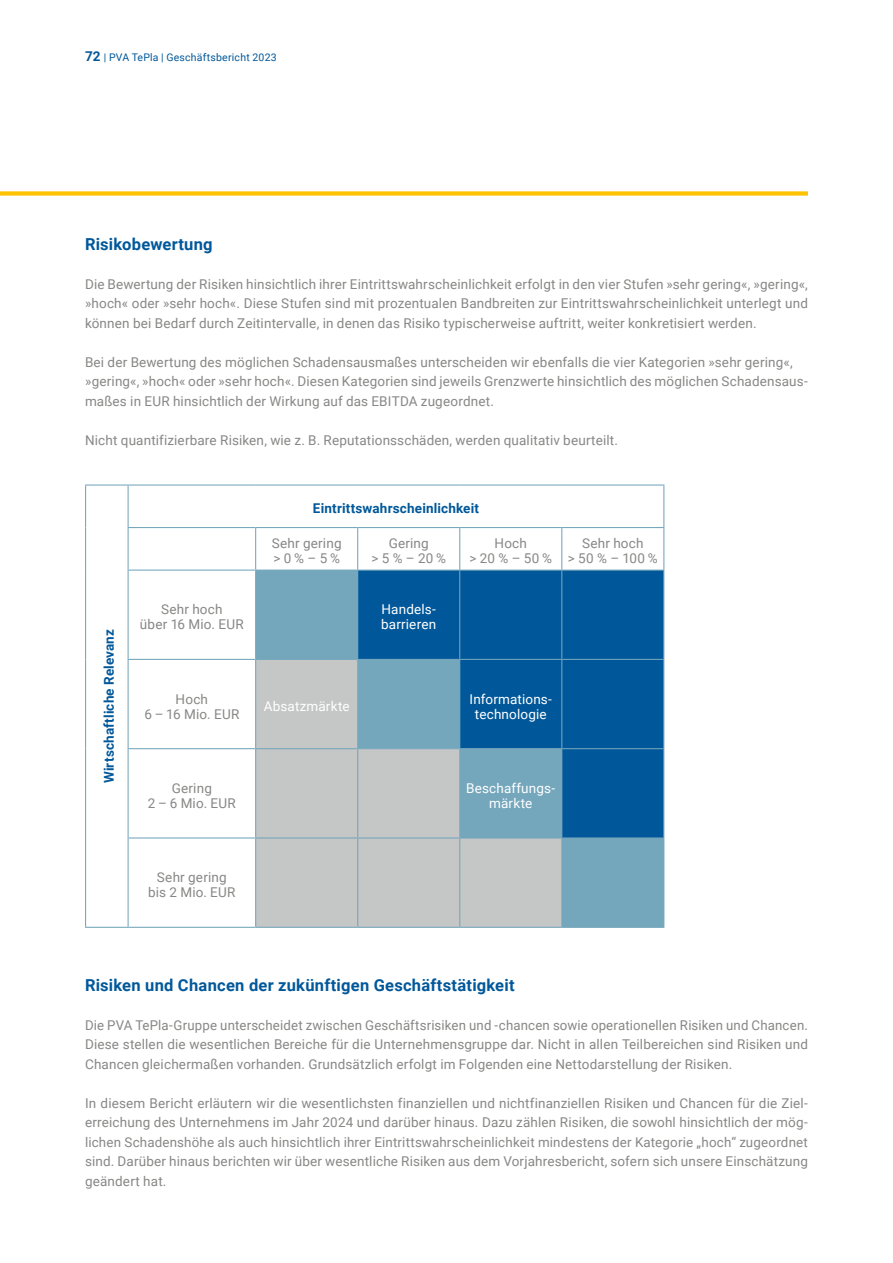
<style>
.page{position:relative;width:893px;height:1263px;background:#fff}
.page>*{position:absolute;margin:0;border:0;box-sizing:border-box;transform-origin:0 0}
.t1{font:700 16.5px "Roboto";letter-spacing:.015em;color:#00589a}
.t2{font:13.5px/19.5px "Roboto";letter-spacing:.01em;color:#878786;text-align:center}
.t3{font:13.5px/15px "Roboto";letter-spacing:.01em;color:#fff;text-align:center}
.t4{font:700 13.5px "Roboto";letter-spacing:.015em;color:#00589a}
.t5{font:10.5px "Roboto";letter-spacing:.02em;color:#00589a}
.s1{font-weight:700;font-size:13.5px}
</style>
<div class="page">
<div style="left:0;top:191px;width:808px;height:5px;background:#fdc300"></div>
<svg style="left:256px;top:528px;width:407px;height:41px"></svg>
<div style="left:256px;top:571px;width:407px;height:356px;background:#74a6bc"></div>
<div style="left:358px;top:571px;width:305px;height:266px;background:#00589a"></div>
<svg style="left:256px;top:660px;width:305px;height:267px;background:#9cb2be"></svg>
<hr style="left:85px;top:484px;width:43px;height:2px;background:#74a6bc">
<hr style="left:85px;top:486px;width:1px;height:42px;background:#74a6bc">
<hr style="left:85px;top:528px;width:1px;height:42px;background:#74a6bc">
<hr style="left:85px;top:570px;width:1px;height:89px;background:#74a6bc">
<hr style="left:85px;top:659px;width:1px;height:90px;background:#74a6bc">
<hr style="left:85px;top:749px;width:1px;height:89px;background:#74a6bc">
<hr style="left:85px;top:838px;width:1px;height:89px;background:#74a6bc">
<hr style="left:85px;top:927px;width:43px;height:1px;background:#74a6bc">
<hr style="left:128px;top:484px;width:128px;height:2px;background:#74a6bc">
<hr style="left:128px;top:486px;width:1px;height:41px;background:#74a6bc">
<hr style="left:256px;top:484px;width:102px;height:2px;background:#74a6bc">
<hr style="left:358px;top:484px;width:102px;height:2px;background:#74a6bc">
<hr style="left:460px;top:484px;width:102px;height:2px;background:#74a6bc">
<hr style="left:562px;top:484px;width:102px;height:2px;background:#74a6bc">
<hr style="left:663px;top:486px;width:1px;height:41px;background:#74a6bc">
<hr style="left:128px;top:527px;width:128px;height:1px;background:#74a6bc">
<hr style="left:128px;top:528px;width:1px;height:41px;background:#74a6bc">
<hr style="left:256px;top:527px;width:102px;height:1px;background:#74a6bc">
<hr style="left:255px;top:528px;width:1px;height:41px;background:#74a6bc">
<hr style="left:358px;top:527px;width:102px;height:1px;background:#74a6bc">
<hr style="left:357px;top:528px;width:1px;height:41px;background:#74a6bc">
<hr style="left:460px;top:527px;width:102px;height:1px;background:#74a6bc">
<hr style="left:459px;top:528px;width:1px;height:41px;background:#74a6bc">
<hr style="left:562px;top:527px;width:102px;height:1px;background:#74a6bc">
<hr style="left:561px;top:528px;width:1px;height:41px;background:#74a6bc">
<hr style="left:663px;top:528px;width:1px;height:41px;background:#74a6bc">
<hr style="left:128px;top:569px;width:128px;height:2px;background:#74a6bc">
<hr style="left:128px;top:571px;width:1px;height:88px;background:#74a6bc">
<hr style="left:256px;top:569px;width:102px;height:2px;background:#74a6bc">
<hr style="left:255px;top:571px;width:1px;height:88px;background:#74a6bc">
<hr style="left:358px;top:569px;width:102px;height:2px;background:#74a6bc">
<hr style="left:357px;top:571px;width:1px;height:88px;background:#74a6bc">
<hr style="left:460px;top:569px;width:102px;height:2px;background:#74a6bc">
<hr style="left:459px;top:571px;width:1px;height:88px;background:#74a6bc">
<hr style="left:562px;top:569px;width:102px;height:2px;background:#74a6bc">
<hr style="left:561px;top:571px;width:1px;height:88px;background:#74a6bc">
<hr style="left:663px;top:571px;width:1px;height:88px;background:#74a6bc">
<hr style="left:128px;top:659px;width:128px;height:1px;background:#74a6bc">
<hr style="left:128px;top:660px;width:1px;height:88px;background:#74a6bc">
<hr style="left:256px;top:659px;width:102px;height:1px;background:#74a6bc">
<hr style="left:255px;top:660px;width:1px;height:88px;background:#74a6bc">
<hr style="left:358px;top:659px;width:102px;height:1px;background:#74a6bc">
<hr style="left:357px;top:660px;width:1px;height:88px;background:#74a6bc">
<hr style="left:460px;top:659px;width:102px;height:1px;background:#74a6bc">
<hr style="left:459px;top:660px;width:1px;height:88px;background:#74a6bc">
<hr style="left:562px;top:659px;width:102px;height:1px;background:#74a6bc">
<hr style="left:561px;top:660px;width:1px;height:88px;background:#74a6bc">
<hr style="left:663px;top:660px;width:1px;height:88px;background:#74a6bc">
<hr style="left:128px;top:748px;width:128px;height:1px;background:#74a6bc">
<hr style="left:128px;top:749px;width:1px;height:88px;background:#74a6bc">
<hr style="left:256px;top:748px;width:102px;height:1px;background:#74a6bc">
<hr style="left:255px;top:749px;width:1px;height:88px;background:#74a6bc">
<hr style="left:358px;top:748px;width:102px;height:1px;background:#74a6bc">
<hr style="left:357px;top:749px;width:1px;height:88px;background:#74a6bc">
<hr style="left:460px;top:748px;width:102px;height:1px;background:#74a6bc">
<hr style="left:459px;top:749px;width:1px;height:88px;background:#74a6bc">
<hr style="left:562px;top:748px;width:102px;height:1px;background:#74a6bc">
<hr style="left:561px;top:749px;width:1px;height:88px;background:#74a6bc">
<hr style="left:663px;top:749px;width:1px;height:88px;background:#74a6bc">
<hr style="left:128px;top:837px;width:128px;height:1px;background:#74a6bc">
<hr style="left:128px;top:838px;width:1px;height:89px;background:#74a6bc">
<hr style="left:256px;top:837px;width:102px;height:1px;background:#74a6bc">
<hr style="left:255px;top:838px;width:1px;height:89px;background:#74a6bc">
<hr style="left:358px;top:837px;width:102px;height:1px;background:#74a6bc">
<hr style="left:357px;top:838px;width:1px;height:89px;background:#74a6bc">
<hr style="left:460px;top:837px;width:102px;height:1px;background:#74a6bc">
<hr style="left:459px;top:838px;width:1px;height:89px;background:#74a6bc">
<hr style="left:562px;top:837px;width:102px;height:1px;background:#74a6bc">
<hr style="left:561px;top:838px;width:1px;height:89px;background:#74a6bc">
<hr style="left:663px;top:838px;width:1px;height:89px;background:#74a6bc">
<hr style="left:128px;top:927px;width:128px;height:1px;background:#74a6bc">
<hr style="left:256px;top:927px;width:102px;height:1px;background:#74a6bc">
<hr style="left:358px;top:927px;width:102px;height:1px;background:#74a6bc">
<hr style="left:460px;top:927px;width:102px;height:1px;background:#74a6bc">
<hr style="left:562px;top:927px;width:102px;height:1px;background:#74a6bc">
<p class="t5" style="left:85px;top:50px;width:193px"><span class="s1">72</span> | PVA TePla | Geschäftsbericht 2023</p>
<p class="t1" style="left:85px;top:232px;width:129px">Risikobewertung</p>
<p class="t2" style="left:85px;top:274px;width:724px;text-align:justify">Die Bewertung der Risiken hinsichtlich ihrer Eintrittswahrscheinlichkeit erfolgt in den vier Stufen »sehr gering«, »gering«, »hoch« oder »sehr hoch«. Diese Stufen sind mit prozentualen Bandbreiten zur Eintrittswahrscheinlichkeit unterlegt und können bei Bedarf durch Zeitintervalle, in denen das Risiko typischerweise auftritt, weiter konkretisiert werden.</p>
<p class="t2" style="left:85px;top:352px;width:724px;text-align:left">Bei der Bewertung des möglichen Schadensausmaßes unterscheiden wir ebenfalls die vier Kategorien »sehr gering«, »gering«, »hoch« oder »sehr hoch«. Diesen Kategorien sind jeweils Grenzwerte hinsichtlich des möglichen Schadensaus&shy;maßes in EUR hinsichtlich der Wirkung auf das EBITDA zugeordnet.</p>
<p class="t2" style="left:85px;top:430px;width:534px">Nicht quantifizierbare Risiken, wie z. B. Reputationsschäden, werden qualitativ beurteilt.</p>
<p class="t4" style="left:100px;top:783px;width:156px;rotate:-90deg">Wirtschaftliche Relevanz</p>
<p class="t4" style="left:313px;top:499px;width:168px">Eintrittswahrscheinlichkeit</p>
<p class="t2" style="left:272px;top:536px;width:71px;line-height:15px;text-align:left">Sehr gering &gt;0 %–5 %</p>
<p class="t2" style="left:371px;top:536px;width:76px;line-height:15px">Gering &gt;5%–20 %</p>
<p class="t2" style="left:469px;top:536px;width:84px;line-height:15px">Hoch &gt;20%–50 %</p>
<p class="t2" style="left:568px;top:536px;width:91px;line-height:15px">Sehr hoch &gt;50%–100 %</p>
<p class="t2" style="left:140px;top:601px;width:105px;line-height:15px">Sehr hoch<br>über 16 Mio. EUR</p>
<p class="t3" style="left:381px;top:601px;width:56px;text-align:left">Handels&shy;barrieren</p>
<p class="t2" style="left:144px;top:691px;width:97px;line-height:15px">Hoch<br>6 – 16 Mio. EUR</p>
<p class="t3" style="left:264px;top:698px;width:87px">Absatzmärkte</p>
<p class="t3" style="left:470px;top:691px;width:84px">Informations&shy;technologie</p>
<p class="t2" style="left:148px;top:780px;width:90px;line-height:15px">Gering<br>2 – 6 Mio. EUR</p>
<p class="t3" style="left:466px;top:780px;width:91px">Beschaffungs&shy;märkte</p>
<p class="t2" style="left:148px;top:869px;width:89px;line-height:15px">Sehr gering bis 2 Mio. EUR</p>
<p class="t1" style="left:85px;top:973px;width:431px">Risiken und Chancen der zukünftigen Geschäftstätigkeit</p>
<p class="t2" style="left:85px;top:1015px;width:724px;text-align:justify">Die PVA TePla-Gruppe unterscheidet zwischen Geschäftsrisiken und -chancen sowie operationellen Risiken und Chancen.<br>Diese stellen die wesentlichen Bereiche für die Unternehmensgruppe dar. Nicht in allen Teilbereichen sind Risiken und Chancen gleichermaßen vorhanden. Grundsätzlich erfolgt im Folgenden eine Nettodarstellung der Risiken.</p>
<p class="t2" style="left:85px;top:1093px;width:724px;text-align:justify">In diesem Bericht erläutern wir die wesentlichsten finanziellen und nichtfinanziellen Risiken und Chancen für die Ziel&shy;erreichung des Unternehmens im Jahr 2024 und darüber hinaus. Dazu zählen Risiken, die sowohl hinsichtlich der mög&shy;lichen Schadenshöhe als auch hinsichtlich ihrer Eintrittswahrscheinlichkeit mindestens der Kategorie „hoch“ zugeordnet sind. Darüber hinaus berichten wir über wesentliche Risiken aus dem Vorjahresbericht, sofern sich unsere Einschätzung geändert hat.</p>
</div>
